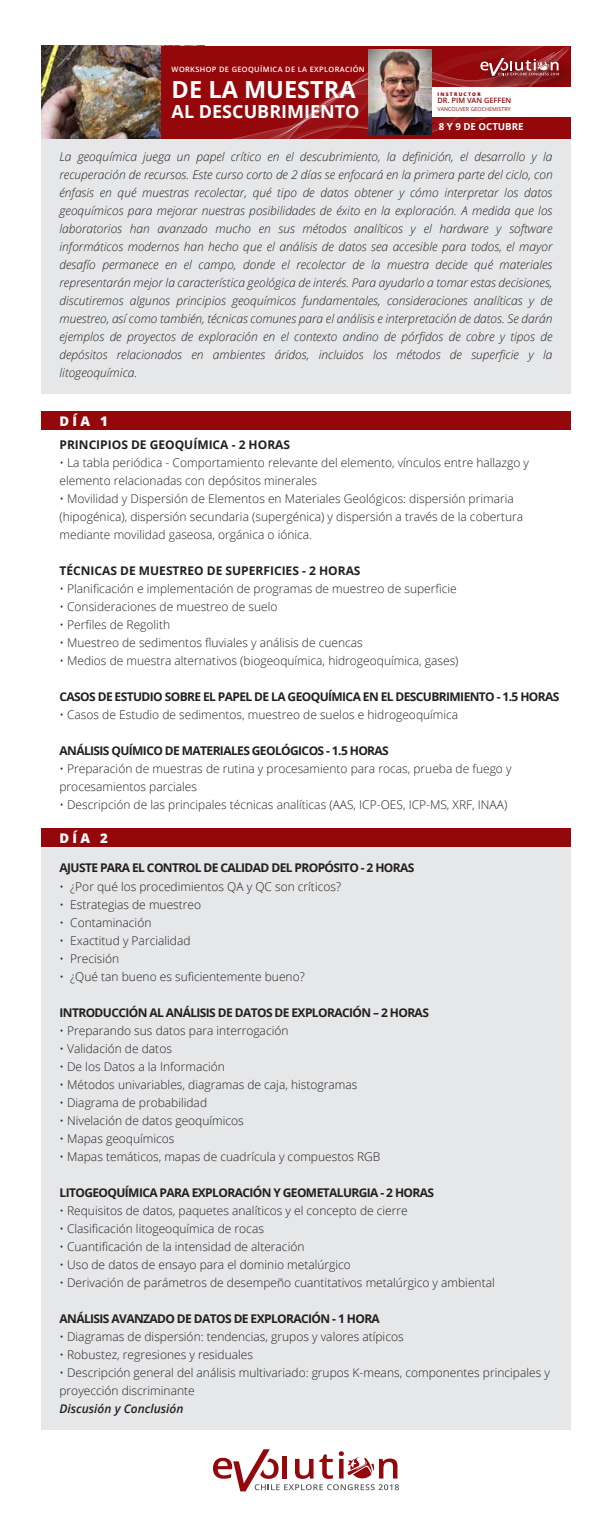
<style>
.page{position:relative;width:612px;height:1516px;background:#fff}
.page>*{position:absolute;margin:0;border:0;box-sizing:border-box;transform-origin:0 0}
.t1{font:700 23.5px "Open Sans";color:#fff}
.t2{font:700 18px "Open Sans";color:#fff}
.t3{font:800 13.3px "Open Sans";letter-spacing:.25em;color:#fff}
.t4{font:300 12px/18px "Open Sans";color:#231f20}
.t5{font:italic 300 12px/18px "Open Sans";color:#231f20;text-align:justify}
.t6{font:700 12px "Open Sans";letter-spacing:-.05em;color:#231f20}
.t7{font:700 12px "Open Sans";color:#231f20}
.t8{font:italic 600 12px "Open Sans";color:#231f20}
.t9{font:700 9.7px "Open Sans";color:#fff}
.t10{font:600 7.4px "Open Sans";letter-spacing:.05em;color:#fff}
.t11{font:600 7.3px "Open Sans";color:#94070a}
.t12{font:5.4px "Open Sans";color:#94070a}
.t13{font:800 4.9px "Open Sans";letter-spacing:.25em;color:#94070a}
</style>
<div class="page">
<div style="left:41px;top:843px;width:530px;height:586px;background:#e6e7e8"></div>
<div style="left:41px;top:130px;width:530px;height:263px;background:#e6e7e8"></div>
<svg style="left:213px;top:1449px;width:186px;height:42px"></svg>
<div style="left:41px;top:411px;width:530px;height:18px;background:#94070a"></div>
<div style="left:41px;top:828px;width:530px;height:18px;background:#94070a"></div>
<img style="left:41px;top:46px;width:120px;height:92px">
<div style="left:161px;top:46px;width:410px;height:92px;background:#94070a"></div>
<svg style="left:237px;top:46px;width:333px;height:92px"></svg>
<div style="left:429px;top:87px;width:142px;height:30px;background:#fff"></div>
<img style="left:368px;top:50px;width:64px;height:84px">
<p class="t10" style="left:172px;top:64px;width:195px">WORKSHOP DE GEOQUÍMICA DE LA EXPLORACIÓN</p>
<h1 class="t1" style="left:172px;top:73px;width:185px">DE LA MUESTRA</h1>
<h2 class="t2" style="left:172px;top:98px;width:189px">AL DESCUBRIMIENTO</h2>
<p class="t13" style="left:438px;top:90px;width:45px">INSTRUCTOR</p>
<p class="t11" style="left:438px;top:96px;width:75px">DR. PIM VAN GEFFEN</p>
<p class="t12" style="left:438px;top:106px;width:75px">VANCOUVER GEOCHEMISTRY</p>
<p class="t9" style="left:439px;top:119px;width:86px">8 Y 9 DE OCTUBRE</p>
<p class="t5" style="left:60px;top:147px;width:495px">La geoquímica juega un papel crítico en el descubrimiento, la definición, el desarrollo y la recuperación de recursos. Este curso corto de 2 días se enfocará en la primera parte del ciclo, con énfasis en qué muestras recolectar, qué tipo de datos obtener y cómo interpretar los datos geoquímicos para mejorar nuestras posibilidades de éxito en la exploración. A medida que los laboratorios han avanzado mucho en sus métodos analíticos y el hardware y software informáticos modernos han hecho que el análisis de datos sea accesible para todos, el mayor desafío permanece en el campo, donde el recolector de la muestra decide qué materiales representarán mejor la característica geológica de interés. Para ayudarlo a tomar estas decisiones, discutiremos algunos principios geoquímicos fundamentales, consideraciones analíticas y de muestreo, así como también, técnicas comunes para el análisis e interpretación de datos. Se darán ejemplos de proyectos de exploración en el contexto andino de pórfidos de cobre y tipos de depósitos relacionados en ambientes áridos, incluidos los métodos de superficie y la litogeoquímica.</p>
<p class="t3" style="left:60px;top:410px;width:50px">DÍA 1</p>
<p class="t7" style="left:60px;top:436px;width:232px">PRINCIPIOS DE GEOQUÍMICA - 2 HORAS</p>
<p class="t4" style="left:60px;top:453px;width:471px">• La tabla periódica - Comportamiento relevante del elemento, vínculos entre hallazgo y elemento relacionadas con depósitos minerales</p>
<p class="t4" style="left:60px;top:489px;width:465px">• Movilidad y Dispersión de Elementos en Materiales Geológicos: dispersión primaria (hipogénica), dispersión secundaria (supergénica) y dispersión a través de la cobertura mediante movilidad gaseosa, orgánica o iónica.</p>
<p class="t7" style="left:60px;top:562px;width:303px">TÉCNICAS DE MUESTREO DE SUPERFICIES - 2 HORAS</p>
<p class="t4" style="left:60px;top:579px;width:399px">• Planificación e implementación de programas de muestreo de superficie</p>
<p class="t4" style="left:60px;top:597px;width:220px">• Consideraciones de muestreo de suelo</p>
<p class="t4" style="left:60px;top:615px;width:112px">• Perfiles de Regolith</p>
<p class="t4" style="left:60px;top:633px;width:305px">• Muestreo de sedimentos fluviales y análisis de cuencas</p>
<p class="t4" style="left:60px;top:651px;width:401px">• Medios de muestra alternativos (biogeoquímica, hidrogeoquímica, gases)</p>
<p class="t6" style="left:60px;top:688px;width:502px">CASOS DE ESTUDIO SOBRE EL PAPEL DE LA GEOQUÍMICA EN EL DESCUBRIMIENTO - 1.5 HORAS</p>
<p class="t4" style="left:60px;top:705px;width:400px">• Casos de Estudio de sedimentos, muestreo de suelos e hidrogeoquímica</p>
<p class="t6" style="left:60px;top:742px;width:331px">ANÁLISIS QUÍMICO DE MATERIALES GEOLÓGICOS - 1.5 HORAS</p>
<p class="t4" style="left:60px;top:759px;width:454px">• Preparación de muestras de rutina y procesamiento para rocas, prueba de fuego y procesamientos parciales</p>
<p class="t4" style="left:60px;top:795px;width:449px">• Descripción de las principales técnicas analíticas (AAS, ICP-OES, ICP-MS, XRF, INAA)</p>
<p class="t3" style="left:60px;top:828px;width:50px">DÍA 2</p>
<p class="t6" style="left:60px;top:859px;width:357px">AJUSTE PARA EL CONTROL DE CALIDAD DEL PROPÓSITO - 2 HORAS</p>
<p class="t4" style="left:60px;top:876px;width:283px">• ¿Por qué los procedimientos QA y QC son críticos?</p>
<p class="t4" style="left:60px;top:894px;width:143px">• Estrategias de muestreo</p>
<p class="t4" style="left:60px;top:912px;width:93px">• Contaminación</p>
<p class="t4" style="left:60px;top:930px;width:133px">• Exactitud y Parcialidad</p>
<p class="t4" style="left:60px;top:948px;width:61px">• Precisión</p>
<p class="t4" style="left:60px;top:966px;width:247px">• ¿Qué tan bueno es suficientemente bueno?</p>
<p class="t6" style="left:60px;top:1003px;width:371px">INTRODUCCIÓN AL ANÁLISIS DE DATOS DE EXPLORACIÓN – 2 HORAS</p>
<p class="t4" style="left:60px;top:1020px;width:231px">• Preparando sus datos para interrogación</p>
<p class="t4" style="left:60px;top:1038px;width:114px">• Validación de datos</p>
<p class="t4" style="left:60px;top:1056px;width:167px">• De los Datos a la Información</p>
<p class="t4" style="left:60px;top:1074px;width:299px">• Métodos univariables, diagramas de caja, histogramas</p>
<p class="t4" style="left:60px;top:1092px;width:149px">• Diagrama de probabilidad</p>
<p class="t4" style="left:60px;top:1110px;width:186px">• Nivelación de datos geoquímicos</p>
<p class="t4" style="left:60px;top:1128px;width:117px">• Mapas geoquímicos</p>
<p class="t4" style="left:60px;top:1146px;width:322px">• Mapas temáticos, mapas de cuadrícula y compuestos RGB</p>
<p class="t6" style="left:60px;top:1183px;width:376px">LITOGEOQUÍMICA PARA EXPLORACIÓN Y GEOMETALURGIA - 2 HORAS</p>
<p class="t4" style="left:60px;top:1200px;width:350px">• Requisitos de datos, paquetes analíticos y el concepto de cierre</p>
<p class="t4" style="left:60px;top:1218px;width:206px">• Clasificación litogeoquímica de rocas</p>
<p class="t4" style="left:60px;top:1236px;width:247px">• Cuantificación de la intensidad de alteración</p>
<p class="t4" style="left:60px;top:1254px;width:293px">• Uso de datos de ensayo para el dominio metalúrgico</p>
<p class="t4" style="left:60px;top:1272px;width:437px">• Derivación de parámetros de desempeño cuantitativos metalúrgico y ambiental</p>
<p class="t6" style="left:60px;top:1309px;width:322px">ANÁLISIS AVANZADO DE DATOS DE EXPLORACIÓN - 1 HORA</p>
<p class="t4" style="left:60px;top:1326px;width:346px">• Diagramas de dispersión: tendencias, grupos y valores atípicos</p>
<p class="t4" style="left:60px;top:1344px;width:195px">• Robustez, regresiones y residuales</p>
<p class="t4" style="left:60px;top:1362px;width:492px">• Descripción general del análisis multivariado: grupos K-means, componentes principales y proyección discriminante</p>
<p class="t8" style="left:60px;top:1399px;width:125px">Discusión y Conclusión</p>
</div>
